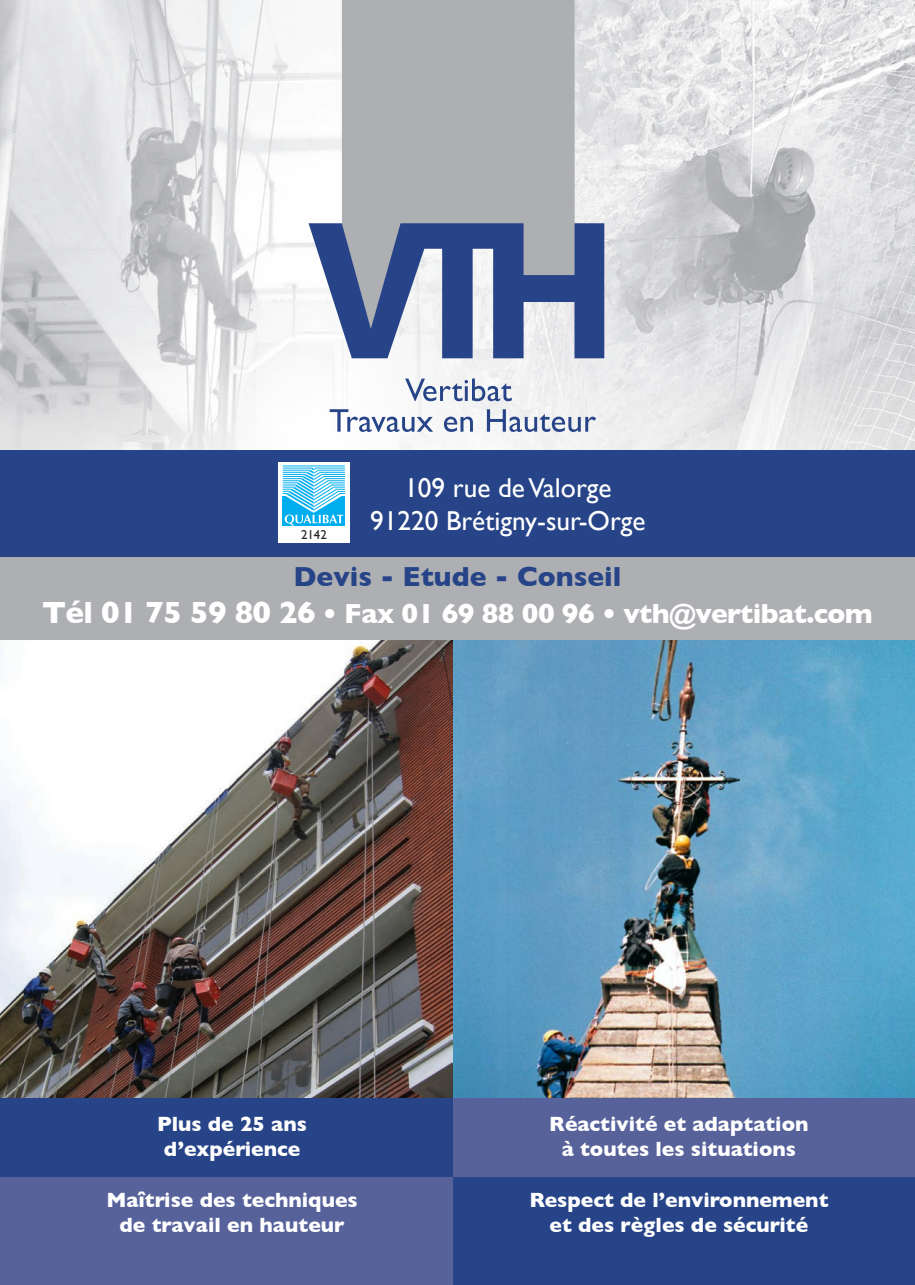
<style>
.page{position:relative;width:915px;height:1285px;background:#fff}
.page>*{position:absolute;margin:0;border:0;box-sizing:border-box;transform-origin:0 0}
.t1{font:700 28.05px/37.5px "Gill Sans";letter-spacing:-.02em;color:#fff;text-align:center}
.t2{font:27.3px/32.7px "Gill Sans";color:#fff;text-align:center}
.t3{font:700 21px/25.2px "Gill Sans";color:#fff;text-align:center}
.t4{font:12.9px "Gill Sans";color:#231f20}
.s1{color:#274488}
.s2{font-size:31.2px}
</style>
<div class="page">
<img style="left:0;top:0;width:914px;height:450px">
<svg style="left:405px;top:378px;width:106px;height:23px"></svg>
<svg style="left:329px;top:409px;width:104px;height:23px"></svg>
<svg style="left:444px;top:416px;width:29px;height:16px"></svg>
<svg style="left:486px;top:409px;width:110px;height:23px"></svg>
<div style="left:342px;top:0;width:232px;height:223px;background:#aeafb3"></div>
<svg style="left:308px;top:223px;width:296px;height:135px"></svg>
<img style="left:0;top:639px;width:914px;height:458px">
<div style="left:0;top:544px;width:914px;height:95px;background:#aeafb3"></div>
<div style="left:0;top:450px;width:914px;height:106px;background:#274488"></div>
<div style="left:0;top:1139px;width:829px;height:145px;background:#57629b"></div>
<div style="left:453px;top:1139px;width:461px;height:145px;background:#274488"></div>
<div style="left:0;top:1097px;width:829px;height:79px;background:#274488"></div>
<div style="left:453px;top:1097px;width:461px;height:79px;background:#57629b"></div>
<div style="left:278px;top:462px;width:72px;height:81px;background:#fff"></div>
<hr style="left:283px;top:465px;width:62px;height:1px;background:#00aeef">
<hr style="left:283px;top:467px;width:62px;height:1px;background:#00aeef">
<hr style="left:283px;top:470px;width:62px;height:1px;background:#00aeef">
<hr style="left:283px;top:472px;width:62px;height:1px;background:#00aeef">
<hr style="left:283px;top:474px;width:62px;height:1px;background:#00aeef">
<hr style="left:283px;top:476px;width:62px;height:1px;background:#00aeef">
<hr style="left:283px;top:478px;width:62px;height:1px;background:#00aeef">
<hr style="left:283px;top:480px;width:62px;height:1px;background:#00aeef">
<hr style="left:283px;top:482px;width:62px;height:1px;background:#00aeef">
<hr style="left:283px;top:484px;width:62px;height:1px;background:#00aeef">
<hr style="left:283px;top:487px;width:62px;height:1px;background:#00aeef">
<hr style="left:283px;top:489px;width:62px;height:1px;background:#00aeef">
<hr style="left:283px;top:491px;width:62px;height:1px;background:#00aeef">
<hr style="left:283px;top:493px;width:62px;height:1px;background:#00aeef">
<div style="left:283px;top:496px;width:62px;height:30px;background:#00aeef"></div>
<svg style="left:285px;top:466px;width:58px;height:59px"></svg>
<p class="t4" style="left:301px;top:527px;width:27px">2142</p>
<h2 class="t2" style="left:370px;top:471px;width:277px">109 rue deValorge<br>91220 Brétigny-sur-Orge</h2>
<h1 class="t1" style="left:42px;top:557px;width:832px"><span class="s1">Devis - Etude - Conseil<br></span><span class="s2">Tél 01 75 59 80 26</span> • Fax 01 69 88 00 96 • vth@vertibat.com</h1>
<p class="t3" style="left:157px;top:1110px;width:152px">Plus de 25 ans d’expérience</p>
<p class="t3" style="left:106px;top:1186px;width:253px">Maîtrise des techniques de travail en hauteur</p>
<p class="t3" style="left:549px;top:1110px;width:261px">Réactivité et adaptation à toutes les situations</p>
<p class="t3" style="left:529px;top:1186px;width:300px">Respect de l’environnement et des règles de sécurité</p>
</div>
